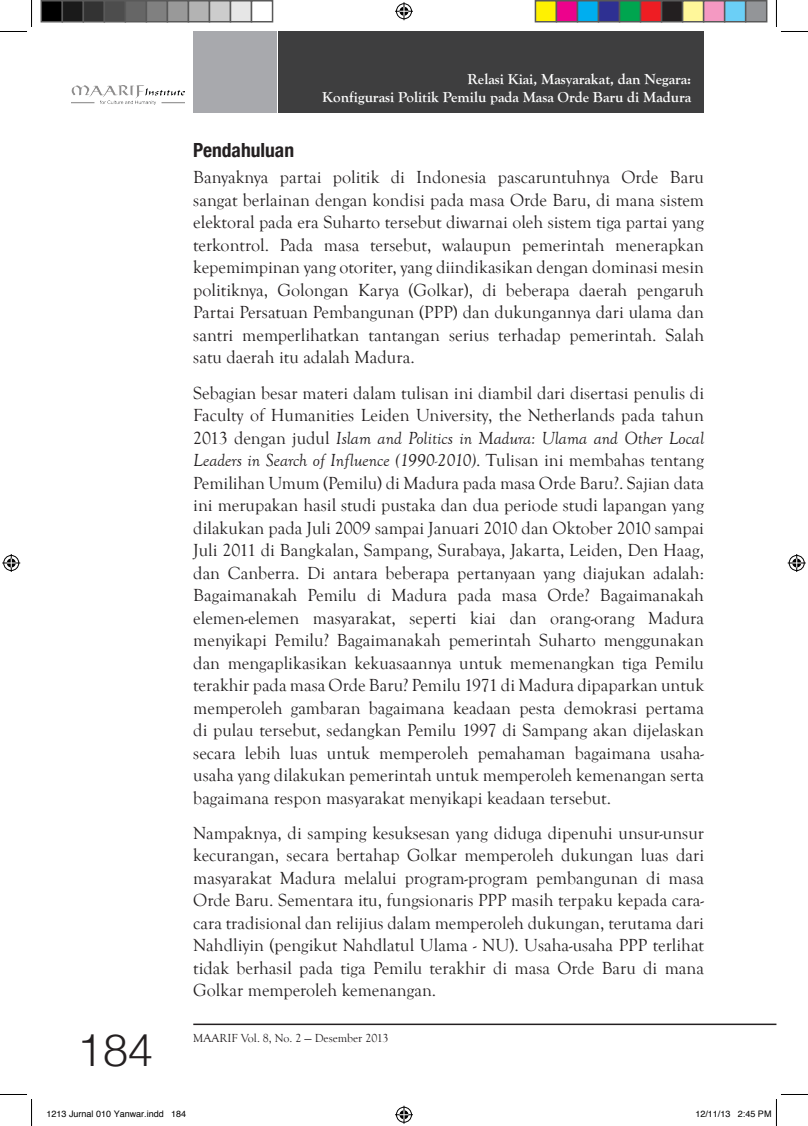
<style>
.page{position:relative;width:808px;height:1126px;background:#fff}
.page>*{position:absolute;margin:0;border:0;box-sizing:border-box;transform-origin:0 0}
.t1{font:300 45px "Helvetica Neue";color:#231f20}
.Judul-Sub{font:700 condensed 19.5px "Helvetica Neue";color:#231f20}
.Text{font:18px/22.5px "Goudy Old Style T";color:#231f20;text-align:justify}
.Head{font:700 15px "Goudy Old Style T";color:#fff}
.t2{font:12px "Goudy Old Style T";color:#231f20}
.t3{font:9px "Helvetica";color:#000}
.s1{font-style:italic}
</style>
<div class="page">
<div style="left:193px;top:32px;width:83px;height:80px;background:#a8a9ad"></div>
<hr style="left:193px;top:1024px;width:583px;height:1px;background:#231f20">
<div style="left:278px;top:32px;width:425px;height:80px;background:#3e3e3f"></div>
<img style="left:72px;top:85px;width:113px;height:19px">
<svg style="left:0;top:0;width:32px;height:32px"></svg>
<svg style="left:0;top:1094px;width:32px;height:32px"></svg>
<svg style="left:775px;top:0;width:32px;height:32px"></svg>
<svg style="left:395px;top:2px;width:18px;height:18px"></svg>
<svg style="left:395px;top:1106px;width:18px;height:18px"></svg>
<svg style="left:2px;top:554px;width:18px;height:18px"></svg>
<svg style="left:787px;top:554px;width:18px;height:18px"></svg>
<div style="left:41px;top:1px;width:21px;height:21px;background:#000"></div>
<div style="left:40px;top:0;width:23px;height:22px;border:2px solid #595959"></div>
<div style="left:62px;top:1px;width:21px;height:21px;background:#1a1a1a"></div>
<div style="left:62px;top:0;width:22px;height:22px;border:2px solid #595959"></div>
<div style="left:83px;top:1px;width:21px;height:21px;background:#333"></div>
<div style="left:82px;top:0;width:23px;height:22px;border:2px solid #595959"></div>
<div style="left:104px;top:1px;width:21px;height:21px;background:#4d4d4d"></div>
<div style="left:104px;top:0;width:22px;height:22px;border:2px solid #595959"></div>
<div style="left:125px;top:1px;width:21px;height:21px;background:#666"></div>
<div style="left:124px;top:0;width:23px;height:22px;border:2px solid #595959"></div>
<div style="left:146px;top:1px;width:21px;height:21px;background:#808080"></div>
<div style="left:146px;top:0;width:22px;height:22px;border:2px solid #595959"></div>
<div style="left:167px;top:1px;width:21px;height:21px;background:#999"></div>
<div style="left:166px;top:0;width:23px;height:22px;border:2px solid #595959"></div>
<div style="left:188px;top:1px;width:21px;height:21px;background:#b3b3b3"></div>
<div style="left:188px;top:0;width:22px;height:22px;border:2px solid #595959"></div>
<div style="left:209px;top:1px;width:21px;height:21px;background:#ccc"></div>
<div style="left:208px;top:0;width:23px;height:22px;border:2px solid #595959"></div>
<div style="left:230px;top:1px;width:21px;height:21px;background:#e6e6e6"></div>
<div style="left:230px;top:0;width:22px;height:22px;border:2px solid #595959"></div>
<div style="left:250px;top:0;width:23px;height:22px;border:2px solid #595959"></div>
<div style="left:535px;top:1px;width:21px;height:21px;background:#fff101"></div>
<div style="left:534px;top:0;width:23px;height:22px;border:2px solid #595959"></div>
<div style="left:556px;top:1px;width:21px;height:21px;background:#ed028c"></div>
<div style="left:555px;top:0;width:23px;height:22px;border:2px solid #595959"></div>
<div style="left:577px;top:1px;width:21px;height:21px;background:#00aeef"></div>
<div style="left:576px;top:0;width:23px;height:22px;border:2px solid #595959"></div>
<div style="left:598px;top:1px;width:21px;height:21px;background:#2e3092"></div>
<div style="left:597px;top:0;width:23px;height:22px;border:2px solid #595959"></div>
<div style="left:619px;top:1px;width:21px;height:21px;background:#00a54f"></div>
<div style="left:618px;top:0;width:23px;height:22px;border:2px solid #595959"></div>
<div style="left:640px;top:1px;width:21px;height:21px;background:#ee1d23"></div>
<div style="left:639px;top:0;width:23px;height:22px;border:2px solid #595959"></div>
<div style="left:661px;top:1px;width:21px;height:21px;background:#231f20"></div>
<div style="left:660px;top:0;width:23px;height:22px;border:2px solid #595959"></div>
<div style="left:682px;top:1px;width:21px;height:21px;background:#fff79a"></div>
<div style="left:681px;top:0;width:23px;height:22px;border:2px solid #595959"></div>
<div style="left:703px;top:1px;width:21px;height:21px;background:#f499c2"></div>
<div style="left:702px;top:0;width:23px;height:22px;border:2px solid #595959"></div>
<div style="left:724px;top:1px;width:21px;height:21px;background:#6bcff6"></div>
<div style="left:723px;top:0;width:23px;height:22px;border:2px solid #595959"></div>
<div style="left:745px;top:1px;width:21px;height:21px;background:#939598"></div>
<div style="left:744px;top:0;width:23px;height:22px;border:2px solid #595959"></div>
<svg style="left:775px;top:1094px;width:32px;height:32px"></svg>
<p class="Head" style="left:467px;top:71px;width:225px">Relasi Kiai, Masyarakat, dan Negara:</p>
<p class="Head" style="left:322px;top:89px;width:370px">Konfigurasi Politik Pemilu pada Masa Orde Baru di Madura</p>
<p class="Judul-Sub" style="left:193px;top:133px;width:102px">Pendahuluan</p>
<p class="Text" style="left:193px;top:167px;width:512px">Banyaknya partai politik di Indonesia pascaruntuhnya Orde Baru sangat berlainan dengan kondisi pada masa Orde Baru, di mana sistem elektoral pada era Suharto tersebut diwarnai oleh sistem tiga partai yang terkontrol. Pada masa tersebut, walaupun pemerintah menerapkan kepemimpinan yang otoriter, yang diindikasikan dengan dominasi mesin politiknya, Golongan Karya (Golkar), di beberapa daerah pengaruh Partai Persatuan Pembangunan (PPP) dan dukungannya dari ulama dan santri memperlihatkan tantangan serius terhadap pemerintah. Salah satu daerah itu adalah Madura.</p>
<p class="Text" style="left:193px;top:382px;width:512px">Sebagian besar materi dalam tulisan ini diambil dari disertasi penulis di Faculty of Humanities Leiden University, the Netherlands pada tahun 2013 dengan judul <span class="s1">Islam and Politics in Madura: Ulama and Other Local Leaders in Search of Influence (1990-2010)</span>. Tulisan ini membahas tentang Pemilihan Umum (Pemilu) di Madura pada masa Orde Baru?. Sajian data ini merupakan hasil studi pustaka dan dua periode studi lapangan yang dilakukan pada Juli 2009 sampai Januari 2010 dan Oktober 2010 sampai Juli 2011 di Bangkalan, Sampang, Surabaya, Jakarta, Leiden, Den Haag, dan Canberra. Di antara beberapa pertanyaan yang diajukan adalah:<br>Bagaimanakah Pemilu di Madura pada masa Orde? Bagaimanakah elemen-elemen masyarakat, seperti kiai dan orang-orang Madura menyikapi Pemilu? Bagaimanakah pemerintah Suharto menggunakan dan mengaplikasikan kekuasaannya untuk memenangkan tiga Pemilu terakhir pada masa Orde Baru? Pemilu 1971 di Madura dipaparkan untuk memperoleh gambaran bagaimana keadaan pesta demokrasi pertama di pulau tersebut, sedangkan Pemilu 1997 di Sampang akan dijelaskan secara lebih luas untuk memperoleh pemahaman bagaimana usaha&shy;usaha yang dilakukan pemerintah untuk memperoleh kemenangan serta bagaimana respon masyarakat menyikapi keadaan tersebut.</p>
<p class="Text" style="left:193px;top:822px;width:512px">Nampaknya, di samping kesuksesan yang diduga dipenuhi unsur-unsur kecurangan, secara bertahap Golkar memperoleh dukungan luas dari masyarakat Madura melalui program-program pembangunan di masa Orde Baru. Sementara itu, fungsionaris PPP masih terpaku kepada cara&shy;cara tradisional dan relijius dalam memperoleh dukungan, terutama dari Nahdliyin (pengikut Nahdlatul Ulama - NU). Usaha-usaha PPP terlihat tidak berhasil pada tiga Pemilu terakhir di masa Orde Baru di mana Golkar memperoleh kemenangan.</p>
<p class="t1" style="left:78px;top:1013px;width:77px">184</p>
<p class="t2" style="left:193px;top:1032px;width:196px">MAARIF Vol. 8, No. 2 — Desember 2013</p>
<p class="t3" style="left:46px;top:1107px;width:141px">1213 Jurnal 010 Yanwar.indd 184</p>
<p class="t3" style="left:695px;top:1107px;width:78px">12/11/13 2:45 PM</p>
</div>
